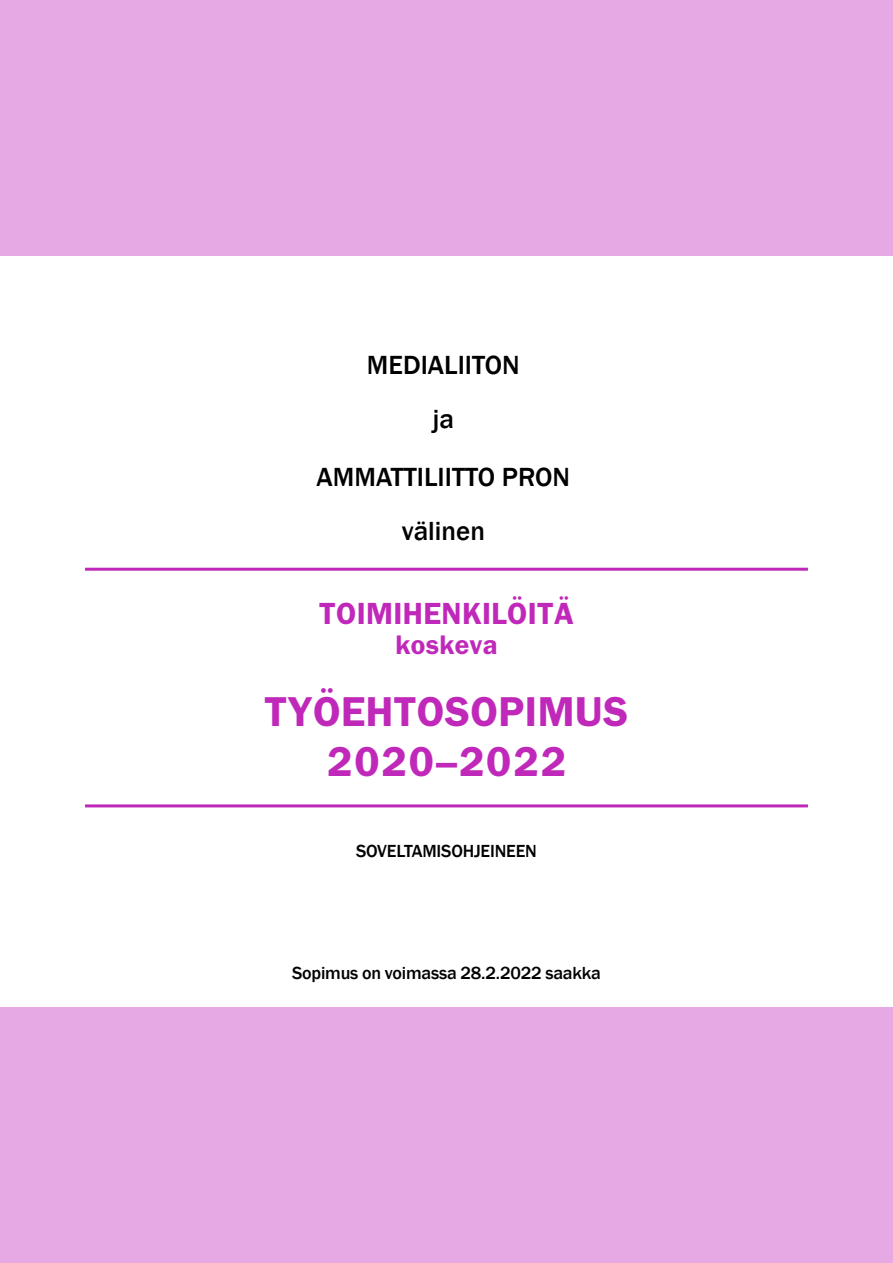
<style>
.page{position:relative;width:893px;height:1263px;background:#fff}
.page>*{position:absolute;margin:0;border:0;box-sizing:border-box;transform-origin:0 0}
.t1{font:600 42px/50.4px "Franklin Gothic";letter-spacing:.01em;color:#c028b9;text-align:center}
.t2{font:600 30.75px "Franklin Gothic";letter-spacing:.01em;color:#c028b9}
.t3{font:500 27px/54px "Franklin Gothic";color:#000;text-align:center}
.t4{font:600 27px "Franklin Gothic";letter-spacing:.01em;color:#c028b9}
.t5{font:500 18px "Franklin Gothic";letter-spacing:-.01em;color:#000}
</style>
<div class="page">
<div style="left:0;top:0;width:893px;height:255px;background:#e6a9e3"></div>
<div style="left:0;top:1008px;width:893px;height:255px;background:#e6a9e3"></div>
<hr style="left:85px;top:568px;width:723px;height:3px;background:#c028b9">
<hr style="left:85px;top:804px;width:723px;height:3px;background:#c028b9">
<h3 class="t3" style="left:367px;top:338px;width:154px">MEDIALIITON ja</h3>
<h3 class="t3" style="left:316px;top:451px;width:255px">AMMATTILIITTO PRON välinen</h3>
<h2 class="t2" style="left:319px;top:595px;width:256px">TOIMIHENKILÖITÄ</h2>
<h3 class="t4" style="left:396px;top:629px;width:103px">koskeva</h3>
<h1 class="t1" style="left:265px;top:686px;width:365px">TYÖEHTOSOPIMUS<br>2020–2022</h1>
<p class="t5" style="left:356px;top:839px;width:182px">SOVELTAMISOHJEINEEN</p>
<p class="t5" style="left:292px;top:962px;width:310px">Sopimus on voimassa 28.2.2022 saakka</p>
</div>
